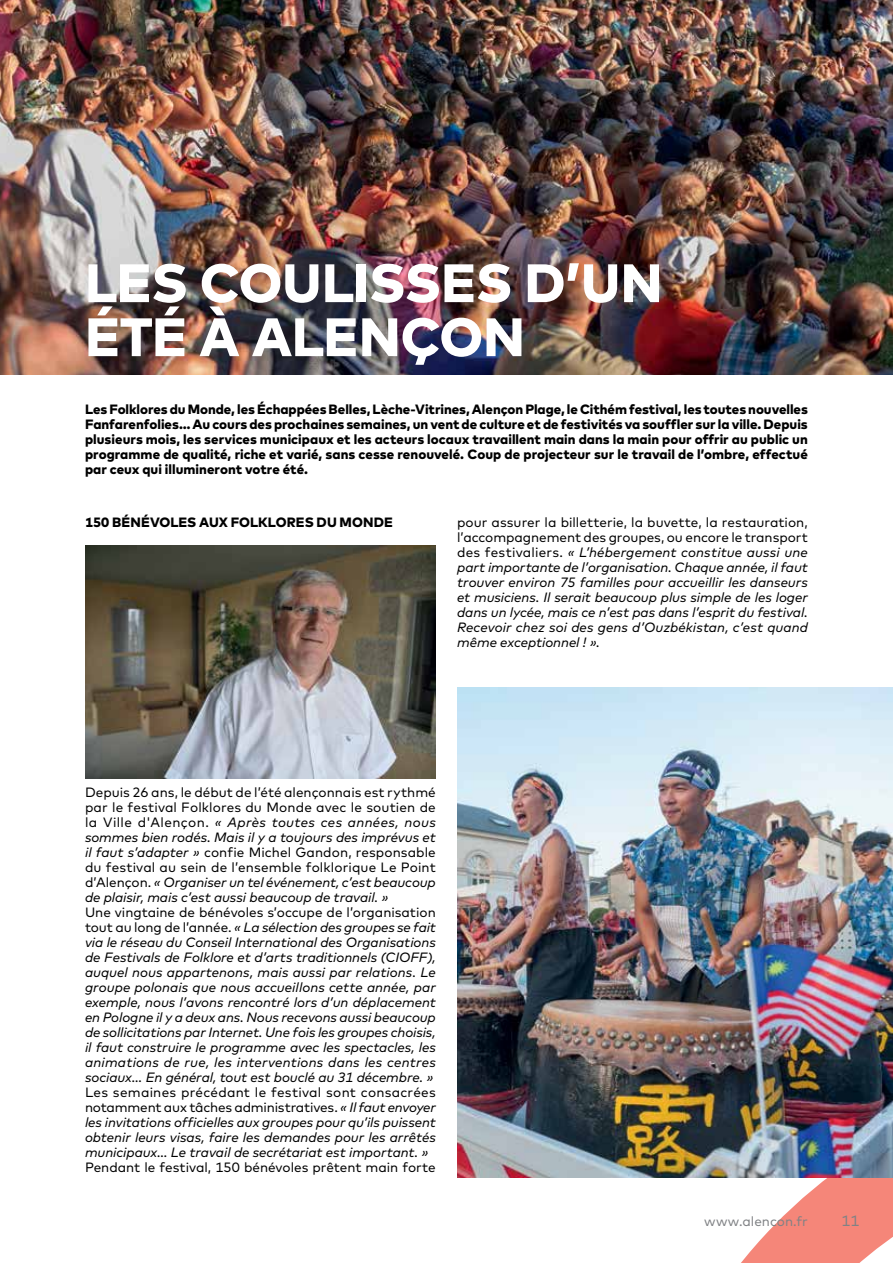
<style>
.page{position:relative;width:893px;height:1263px;background:#fff}
.page>*{position:absolute;margin:0;border:0;box-sizing:border-box;transform-origin:0 0}
.t1{font:800 54px/54px "Mark";letter-spacing:-.005em;color:#fff}
.t2{font:15px "Mark";color:#808285}
.t3{font:italic 13.5px/15px "Mark";color:#000;text-align:justify}
.t4{font:800 13.5px/15px "Mark";letter-spacing:.005em;color:#000;text-align:justify}
.t5{font:13.5px/15px "Mark";letter-spacing:.005em;color:#000;text-align:justify}
.t6{font:13.5px "Mark";color:#808285}
.s1{font-style:normal}
.s2{font-style:italic}
</style>
<div class="page">
<svg style="left:741px;top:1178px;width:152px;height:85px"></svg>
<img style="left:0;top:0;width:893px;height:375px">
<img style="left:85px;top:545px;width:351px;height:233px">
<img style="left:457px;top:687px;width:436px;height:491px">
<h1 class="t1" style="left:85px;top:256px;width:579px">LES COULISSES D’UN<br>ÉTÉ À ALENÇON</h1>
<p class="t4" style="left:85px;top:402px;width:724px">Les Folklores du Monde, les Échappées Belles, Lèche-Vitrines, Alençon Plage, le Cithém festival, les toutes nouvelles Fanfarenfolies… Au cours des prochaines semaines, un vent de culture et de festivités va souffler sur la ville. Depuis plusieurs mois, les services municipaux et les acteurs locaux travaillent main dans la main pour offrir au public un programme de qualité, riche et varié, sans cesse renouvelé. Coup de projecteur sur le travail de l’ombre, effectué par ceux qui illumineront votre été.</p>
<p class="t4" style="left:85px;top:515px;width:309px">150 BÉNÉVOLES AUX FOLKLORES DU MONDE</p>
<p class="t3" style="left:457px;top:515px;width:352px"><span class="s1">pour assurer la billetterie, la buvette, la restauration, l’accompagnement des groupes, ou encore le transport des festivaliers.</span> « L’hébergement constitue aussi une part importante de l’organisation. Chaque année, il faut trouver environ 75 familles pour accueillir les danseurs et musiciens. Il serait beaucoup plus simple de les loger dans un lycée, mais ce n’est pas dans l’esprit du festival.<br>Recevoir chez soi des gens d’Ouzbékistan, c’est quand même exceptionnel ! ».</p>
<p class="t5" style="left:85px;top:785px;width:352px">Depuis 26 ans, le début de l’été alençonnais est rythmé par le festival Folklores du Monde avec le soutien de la Ville d'Alençon. <span class="s2">« Après toutes ces années, nous sommes bien rodés. Mais il y a toujours des imprévus et il faut s’adapter »</span> confie Michel Gandon, responsable du festival au sein de l’ensemble folklorique Le Point d’Alençon. <span class="s2">« Organiser un tel événement, c’est beaucoup de plaisir, mais c’est aussi beaucoup de travail. »</span></p>
<p class="t3" style="left:85px;top:905px;width:352px"><span class="s1">Une vingtaine de bénévoles s’occupe de l’organisation tout au long de l’année.</span> « La sélection des groupes se fait via le réseau du Conseil International des Organisations de Festivals de Folklore et d’arts traditionnels (CIOFF), auquel nous appartenons, mais aussi par relations. Le groupe polonais que nous accueillons cette année, par exemple, nous l’avons rencontré lors d’un déplacement en Pologne il y a deux ans. Nous recevons aussi beaucoup de sollicitations par Internet. Une fois les groupes choisis, il faut construire le programme avec les spectacles, les animations de rue, les interventions dans les centres sociaux... En général, tout est bouclé au 31 décembre. »</p>
<p class="t3" style="left:85px;top:1085px;width:352px"><span class="s1">Les semaines précédant le festival sont consacrées notamment aux tâches administratives.</span> « Il faut envoyer les invitations officielles aux groupes pour qu’ils puissent obtenir leurs visas, faire les demandes pour les arrêtés municipaux... Le travail de secrétariat est important. »</p>
<p class="t5" style="left:85px;top:1160px;width:352px">Pendant le festival, 150 bénévoles prêtent main forte</p>
<p class="t6" style="left:704px;top:1213px;width:105px">www.alencon.fr</p>
<p class="t2" style="left:841px;top:1212px;width:19px">11</p>
</div>
